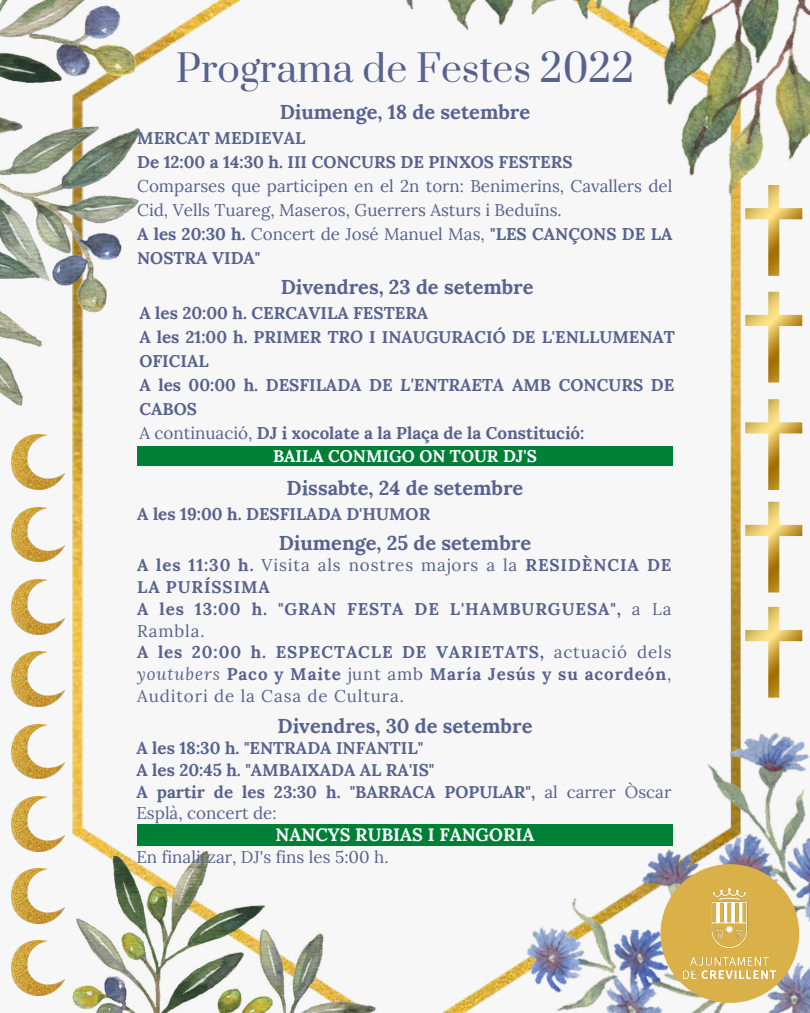
<style>
.page{position:relative;width:810px;height:1013px;background:#fff}
.page>*{position:absolute;margin:0;border:0;box-sizing:border-box;transform-origin:0 0}
.t1{font:37.2px "Prata";color:#57628f}
.t2{font:700 20px "Lora";color:#57628f}
.t3{font:700 18px "Lora";color:#fff}
.t4{font:700 17px/24px "Lora";color:#57628f}
.t5{font:700 17px/21.8px "Lora";letter-spacing:.055em;color:#57628f}
.t6{font:17px/24px "Lora";color:#57628f}
.t7{font:700 17px "Lora";color:#fff}
.s1{font-weight:700}
.s2{font-style:italic}
.s3{font-weight:400}
.s4{font-weight:400;color:rgb(255 255 255/.4)}
.s5{font-weight:400;font-style:italic}
</style>
<div class="page">
<div style="left:0;top:0;width:810px;height:1012px;background:#f7f7f7"></div>
<img style="left:72px;top:0;width:669px;height:1012px">
<img style="left:0;top:0;width:141px;height:405px">
<img style="left:303px;top:0;width:507px;height:269px">
<img style="left:476px;top:633px;width:334px;height:379px">
<img style="left:11px;top:435px;width:54px;height:54px">
<img style="left:11px;top:507px;width:54px;height:55px">
<img style="left:11px;top:579px;width:54px;height:55px">
<img style="left:11px;top:651px;width:54px;height:55px">
<img style="left:11px;top:724px;width:54px;height:54px">
<img style="left:11px;top:796px;width:54px;height:55px">
<img style="left:11px;top:868px;width:54px;height:55px">
<img style="left:11px;top:940px;width:54px;height:55px">
<svg style="left:745px;top:185px;width:57px;height:91px"></svg>
<svg style="left:745px;top:292px;width:57px;height:90px"></svg>
<svg style="left:745px;top:399px;width:57px;height:91px"></svg>
<svg style="left:745px;top:501px;width:57px;height:91px"></svg>
<svg style="left:745px;top:607px;width:57px;height:90px"></svg>
<img style="left:72px;top:850px;width:359px;height:162px">
<div style="left:660px;top:864px;width:139px;height:138px;background:#dab149;border-radius:50%"></div>
<img style="left:683px;top:888px;width:94px;height:91px">
<div style="left:137px;top:446px;width:535px;height:20px;background:#008037"></div>
<div style="left:137px;top:824px;width:536px;height:21px;background:#008037"></div>
<h1 class="t1" style="left:176px;top:45px;width:460px">Programa de Festes 2022</h1>
<p class="t2" style="left:280px;top:99px;width:252px">Diumenge, 18 de setembre</p>
<p class="t4" style="left:137px;top:126px;width:437px">MERCAT MEDIEVAL<br>De 12:00 a 14:30 h. III CONCURS DE PINXOS FESTERS</p>
<p class="t6" style="left:137px;top:174px;width:537px">Comparses que participen en el 2n torn: Benimerins, Cavallers del Cid, Vells Tuareg, Maseros, Guerrers Asturs i Beduïns.<br><span class="s1">A les 20:30 h.</span> Concert de José Manuel Mas, <span class="s1">"LES CANÇONS DE LA NOSTRA VIDA"</span></p>
<p class="t2" style="left:281px;top:274px;width:254px">Divendres, 23 de setembre</p>
<p class="t4" style="left:139px;top:300px;width:537px">A les 20:00 h. CERCAVILA FESTERA<br>A les 21:00 h. PRIMER <span class="s2">TRO</span> I INAUGURACIÓ DE L'ENLLUMENAT OFICIAL<br>A les 00:00 h. DESFILADA DE <span class="s2">L'ENTRAETA</span> AMB CONCURS DE CABOS<br><span class="s3">A continuació,</span> DJ i xocolate a la Plaça de la Constitució:</p>
<p class="t2" style="left:287px;top:474px;width:238px">Dissabte, 24 de setembre</p>
<p class="t4" style="left:137px;top:501px;width:295px">A les 19:00 h. DESFILADA D'HUMOR</p>
<p class="t7" style="left:273px;top:445px;width:265px">BAILA CONMIGO ON TOUR DJ'S</p>
<p class="t2" style="left:279px;top:530px;width:254px">Diumenge, 25 de setembre</p>
<p class="t5" style="left:137px;top:554px;width:537px">A les 11:30 h. <span class="s3">Visita als nostres majors a la</span> RESIDÈNCIA DE LA PURÍSSIMA<br>A les 13:00 h. "GRAN FESTA DE L'HAMBURGUESA", <span class="s4">a La </span><span class="s3">Rambla.<br></span>A les 20:00 h. ESPECTACLE DE VARIETATS, <span class="s3">actuació dels </span><span class="s5">youtubers</span> Paco y Maite <span class="s3">junt amb</span> María Jesús y su acordeón<span class="s4">, </span><span class="s3">Auditori de la Casa de Cultura.</span></p>
<p class="t4" style="left:136px;top:737px;width:536px;line-height:21.8px">A les 18:30 h. "ENTRADA INFANTIL"<br>A les 20:45 h. "AMBAIXADA AL RA'IS"<br>A partir de les 23:30 h. "BARRACA POPULAR", <span class="s3">al carrer Òscar Esplà, concert de:</span></p>
<p class="t6" style="left:136px;top:844px;width:254px">En finalitzar, DJ's fins les 5:00 h.</p>
<p class="t2" style="left:278px;top:713px;width:256px">Divendres, 30 de setembre</p>
<p class="t3" style="left:276px;top:823px;width:260px">NANCYS RUBIAS I FANGORIA</p>
</div>
